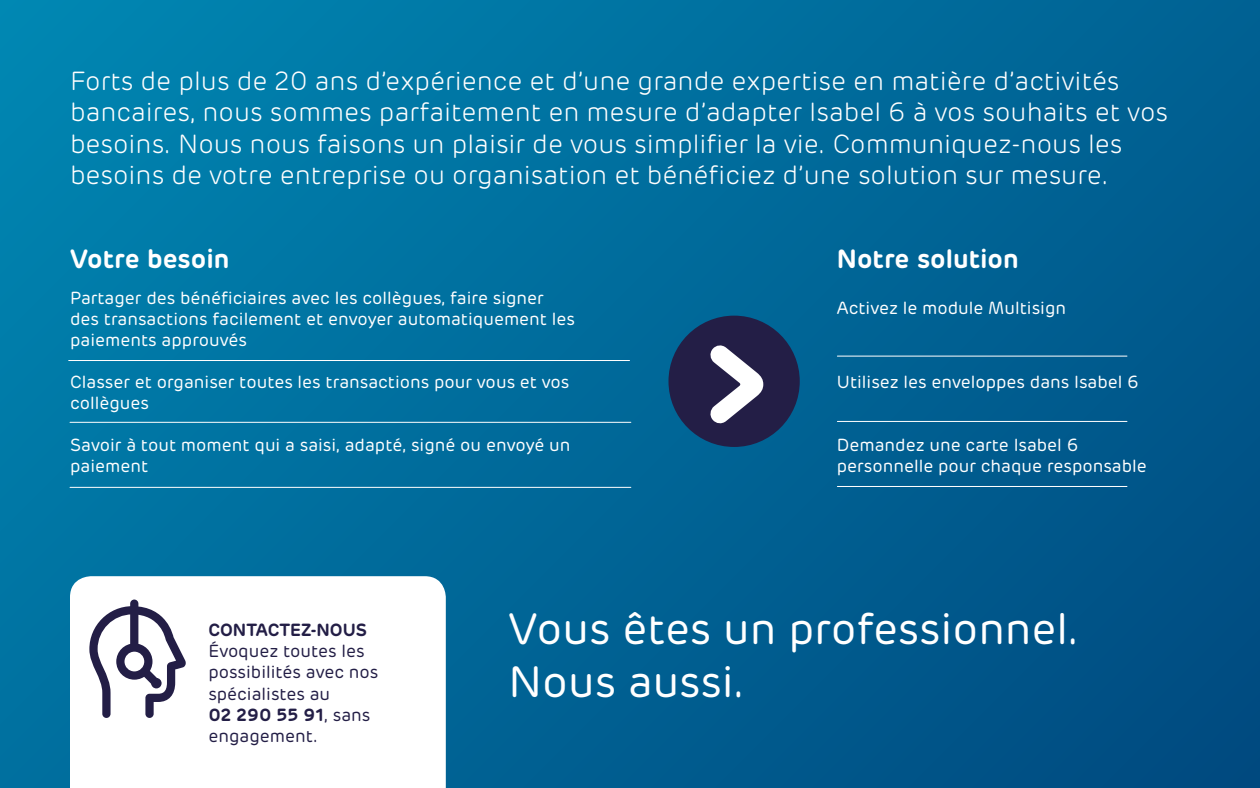
<style>
.page{position:relative;width:1260px;height:788px;background:#fff}
.page>*{position:absolute;margin:0;border:0;box-sizing:border-box;transform-origin:0 0}
.t1{font:700 122.5px "Rubrik";color:#fff}
.t2{font:43.75px/52.5px "Rubrik";color:#fff}
.t3{font:300 26.25px/31.5px "Rubrik";color:#fff}
.t4{font:600 26.25px "Rubrik";color:#fff}
.t5{font:17.5px/21px "Rubrik";color:#fff}
.t6{font:17.5px/21px "Rubrik";color:#231e46}
.t7{font:600 17.5px "Rubrik";color:#231e46}
.s1{font-weight:600}
</style>
<div class="page">
<div style="left:0;top:0;width:1260px;height:788px;background:linear-gradient(to right,#007eab,#005488)"></div>
<svg style="left:70px;top:576px;width:376px;height:211px"></svg>
<div style="left:130px;top:599px;width:8px;height:50px;background:#231e46;border-radius:4px"></div>
<svg style="left:89px;top:606px;width:97px;height:112px"></svg>
<hr style="left:69px;top:360px;width:561px;height:1px;background:#fff">
<hr style="left:837px;top:355px;width:290px;height:1px;background:#fff">
<hr style="left:70px;top:422px;width:561px;height:1px;background:#fff">
<hr style="left:837px;top:421px;width:290px;height:1px;background:#fff">
<hr style="left:70px;top:487px;width:561px;height:1px;background:#fff">
<hr style="left:837px;top:486px;width:290px;height:1px;background:#fff">
<div style="left:668px;top:315px;width:132px;height:132px;background:#231e46;border-radius:50%"></div>
<p class="t3" style="left:70px;top:65px;width:1100px">Forts de plus de 20 ans d’expérience et d’une grande expertise en matière d’activités bancaires, nous sommes parfaitement en mesure d’adapter Isabel 6 à vos souhaits et vos besoins. Nous nous faisons un plaisir de vous simplifier la vie. Communiquez-nous les besoins de votre entreprise ou organisation et bénéficiez d’une solution sur mesure.</p>
<p class="t4" style="left:70px;top:242px;width:161px">Votre besoin</p>
<p class="t4" style="left:837px;top:242px;width:183px">Notre solution</p>
<p class="t5" style="left:70px;top:287px;width:506px">Partager des bénéficiaires avec les collègues, faire signer des transactions facilement et envoyer automatiquement les paiements approuvés</p>
<p class="t5" style="left:70px;top:371px;width:501px">Classer et organiser toutes les transactions pour vous et vos collègues</p>
<p class="t5" style="left:70px;top:434px;width:502px">Savoir à tout moment qui a saisi, adapté, signé ou envoyé un paiement</p>
<p class="t1" style="left:698px;top:306px;width:78px">&gt;</p>
<p class="t5" style="left:837px;top:298px;width:231px">Activez le module Multisign</p>
<p class="t5" style="left:837px;top:371px;width:304px">Utilisez les enveloppes dans Isabel 6</p>
<p class="t5" style="left:837px;top:434px;width:311px">Demandez une carte Isabel 6 personnelle pour chaque responsable</p>
<p class="t7" style="left:208px;top:619px;width:160px">CONTACTEZ-NOUS</p>
<p class="t6" style="left:208px;top:641px;width:172px">Évoquez toutes les possibilités avec nos spécialistes au</p>
<p class="t6" style="left:208px;top:704px;width:163px"><span class="s1">02 290 55 91</span>, sans engagement.</p>
<p class="t2" style="left:509px;top:603px;width:573px">Vous êtes un professionnel.<br>Nous aussi.</p>
</div>
